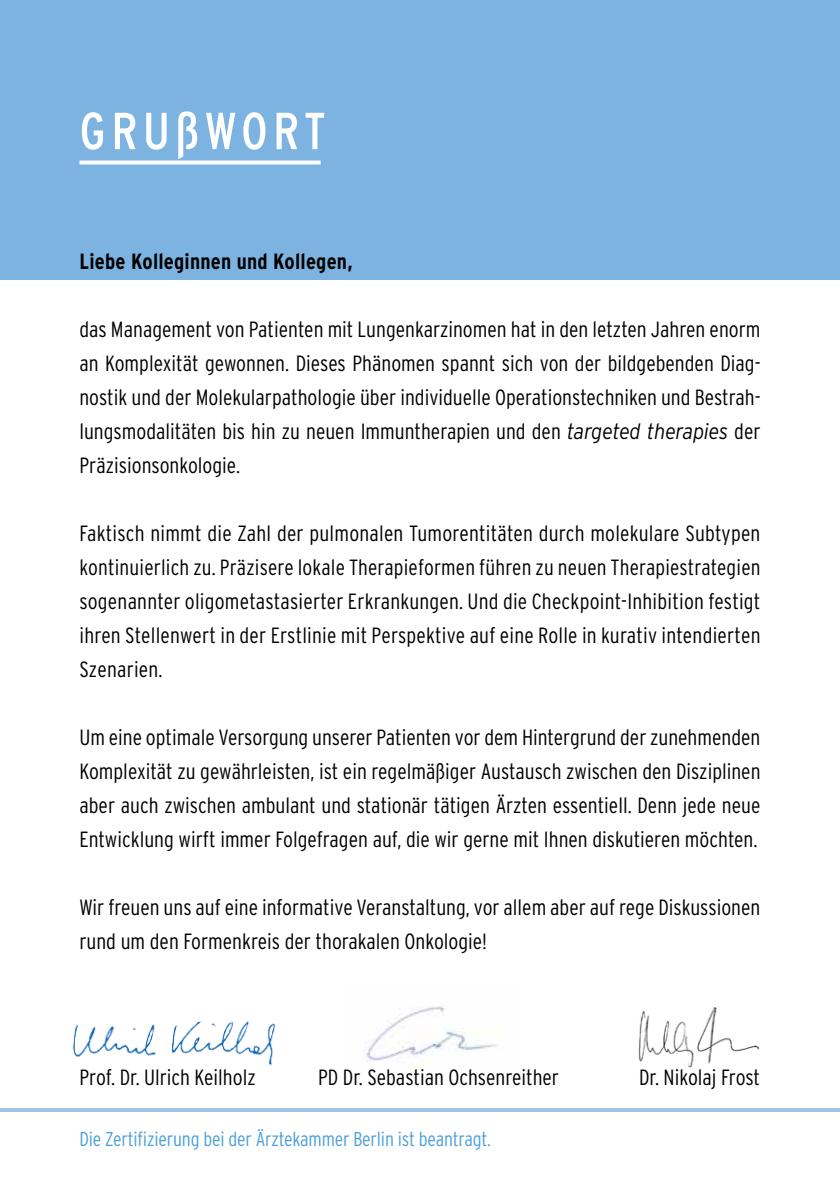
<style>
.page{position:relative;width:840px;height:1191px;background:#fff}
.page>*{position:absolute;margin:0;border:0;box-sizing:border-box;transform-origin:0 0}
.t1{font:condensed 52px "Interstate";letter-spacing:.1em;color:#fff}
.t2{font:300 condensed 22px/34px "Interstate";color:#000;text-align:justify}
.t3{font:700 condensed 22px "Interstate";letter-spacing:.01em;color:#000}
.t4{font:300 condensed 20px "Interstate";letter-spacing:-.01em;color:#4ca0d8}
.s1{font-style:italic;font-stretch:normal}
</style>
<div class="page">
<div style="left:0;top:0;width:839px;height:280px;background:#7cb3e1"></div>
<img style="left:73px;top:1021px;width:203px;height:45px">
<svg style="left:79px;top:160px;width:241px;height:4px"></svg>
<hr style="left:0;top:1108px;width:839px;height:3px;background:#a1c1e6">
<img style="left:638px;top:1007px;width:122px;height:61px">
<img style="left:364px;top:1006px;width:133px;height:56px">
<h1 class="t1" style="left:79px;top:102px;width:248px">GRUßWORT</h1>
<p class="t3" style="left:79px;top:249px;width:274px">Liebe Kolleginnen und Kollegen,</p>
<p class="t2" style="left:79px;top:312px;width:682px">das Management von Patienten mit Lungenkarzinomen hat in den letzten Jahren enorm an Komplexität gewonnen. Dieses Phänomen spannt sich von der bildgebenden Diag&shy;nostik und der Molekularpathologie über individuelle Operationstechniken und Bestrah&shy;lungsmodalitäten bis hin zu neuen Immuntherapien und den <span class="s1">targeted therapies</span> der Präzisionsonkologie.</p>
<p class="t2" style="left:79px;top:516px;width:682px">Faktisch nimmt die Zahl der pulmonalen Tumorentitäten durch molekulare Subtypen kontinuierlich zu. Präzisere lokale Therapieformen führen zu neuen Therapiestrategien sogenannter oligometastasierter Erkrankungen. Und die Checkpoint-Inhibition festigt ihren Stellenwert in der Erstlinie mit Perspektive auf eine Rolle in kurativ intendierten Szenarien.</p>
<p class="t2" style="left:79px;top:720px;width:682px">Um eine optimale Versorgung unserer Patienten vor dem Hintergrund der zunehmenden Komplexität zu gewährleisten, ist ein regelmäßiger Austausch zwischen den Disziplinen aber auch zwischen ambulant und stationär tätigen Ärzten essentiell. Denn jede neue Entwicklung wirft immer Folgefragen auf, die wir gerne mit Ihnen diskutieren möchten.</p>
<p class="t2" style="left:79px;top:890px;width:682px">Wir freuen uns auf eine informative Veranstaltung, vor allem aber auf rege Diskussionen rund um den Formenkreis der thorakalen Onkologie!</p>
<p class="t2" style="left:79px;top:1060px;width:178px">Prof. Dr. Ulrich Keilholz</p>
<p class="t2" style="left:318px;top:1060px;width:242px">PD Dr. Sebastian Ochsenreither</p>
<p class="t2" style="left:638px;top:1060px;width:122px">Dr. Nikolaj Frost</p>
<p class="t4" style="left:79px;top:1127px;width:412px">Die Zertifizierung bei der Ärztekammer Berlin ist beantragt.</p>
</div>
